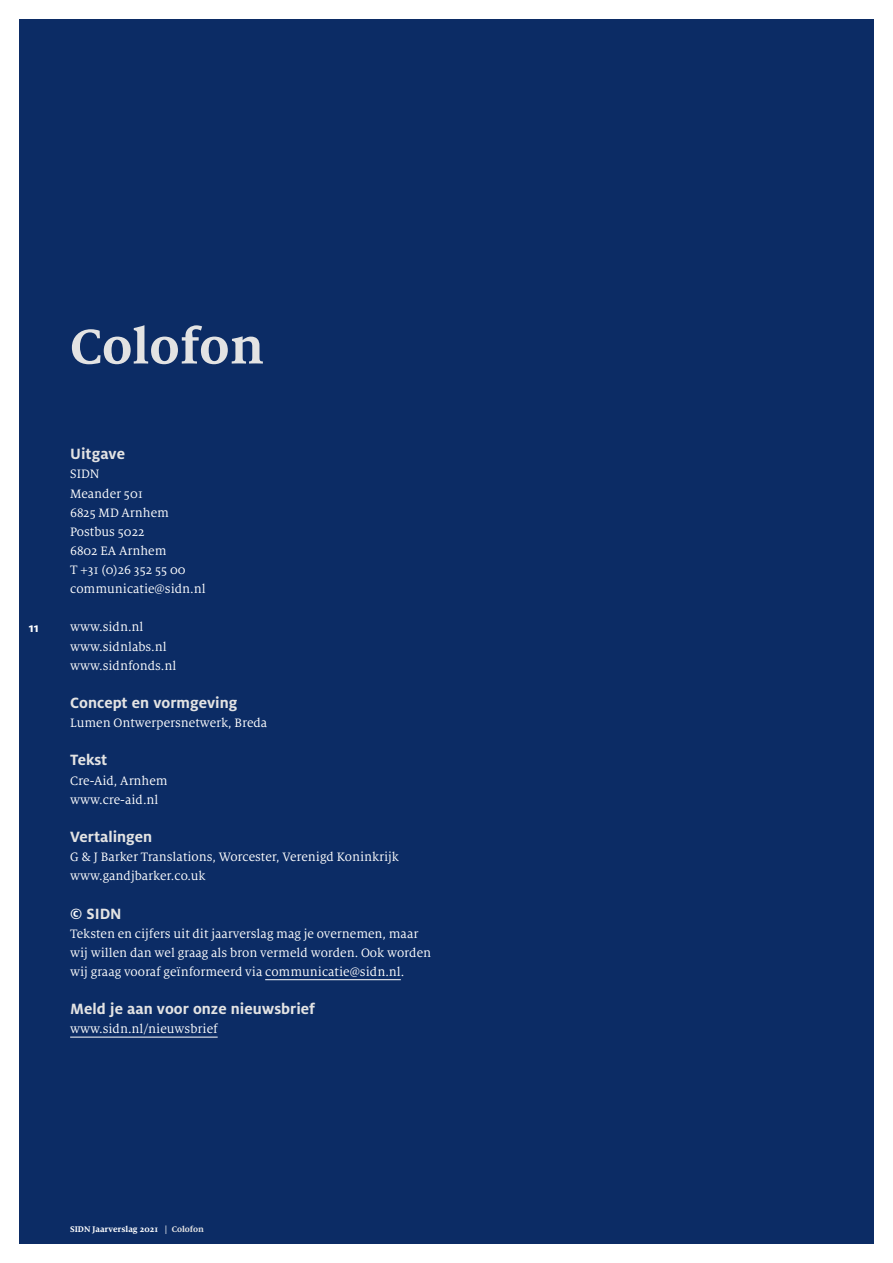
<style>
.page{position:relative;width:893px;height:1263px;background:#fff}
.page>*{position:absolute;margin:0;border:0;box-sizing:border-box;transform-origin:0 0}
.t1{font:700 54px "Milo Serif OT";color:#e3e3e3}
.t2{font:700 16.5px "Milo OT";color:#e3e3e3}
.t3{font:13.5px/19.2px "Milo Serif OT";color:#fff}
.t4{font:700 13.5px "Milo OT";color:#fff}
.t5{font:700 9px "Milo Serif OT";color:#fff}
.s1{color:#fff}
.s2{color:#e3e3e3}
</style>
<div class="page">
<div style="left:19px;top:19px;width:855px;height:1225px;background:#0c2c65"></div>
<hr style="left:265px;top:979px;width:136px;height:1px;background:#fff">
<hr style="left:70px;top:1037px;width:148px;height:1px;background:#fff">
<h1 class="t1" style="left:70px;top:316px;width:195px">Colofon</h1>
<p class="t4" style="left:29px;top:619px;width:11px">11</p>
<p class="t2" style="left:70px;top:444px;width:56px">Uitgave</p>
<p class="t3" style="left:70px;top:465px;width:137px">SIDN<br>Meander 501<br>6825 MD Arnhem<br>Postbus 5022<br>6802 EA Arnhem<br>T +31 (0)26 352 55 00 communicatie@sidn.nl</p>
<p class="t3" style="left:70px;top:618px;width:108px">www.sidn.nl www.sidnlabs.nl www.sidnfonds.nl</p>
<p class="t2" style="left:70px;top:693px;width:169px">Concept en vormgeving</p>
<p class="t3" style="left:70px;top:714px;width:199px">Lumen Ontwerpersnetwerk, Breda</p>
<p class="t2" style="left:70px;top:750px;width:39px">Tekst</p>
<p class="t3" style="left:70px;top:771px;width:99px">Cre-Aid, Arnhem www.cre-aid.nl</p>
<p class="t2" style="left:70px;top:827px;width:84px">Vertalingen</p>
<p class="t3" style="left:70px;top:847px;width:330px">G &amp; J Barker Translations, Worcester, Verenigd Koninkrijk www.gandjbarker.co.uk</p>
<p class="t2" style="left:70px;top:904px;width:53px"><span class="s1">©</span> SIDN</p>
<p class="t3" style="left:70px;top:924px;width:362px">Teksten en cijfers uit dit jaarverslag mag je overnemen, maar wij willen dan wel graag als bron vermeld worden. Ook worden wij graag vooraf geïnformeerd via communicatie@sidn.nl.</p>
<p class="t2" style="left:70px;top:999px;width:246px">Meld je aan voor onze nieuwsbrief</p>
<p class="t3" style="left:70px;top:1020px;width:149px">www.sidn.nl/nieuwsbrief</p>
<p class="t5" style="left:70px;top:1224px;width:135px">SIDN Jaarverslag 2021 | <span class="s2">Colofon</span></p>
</div>
